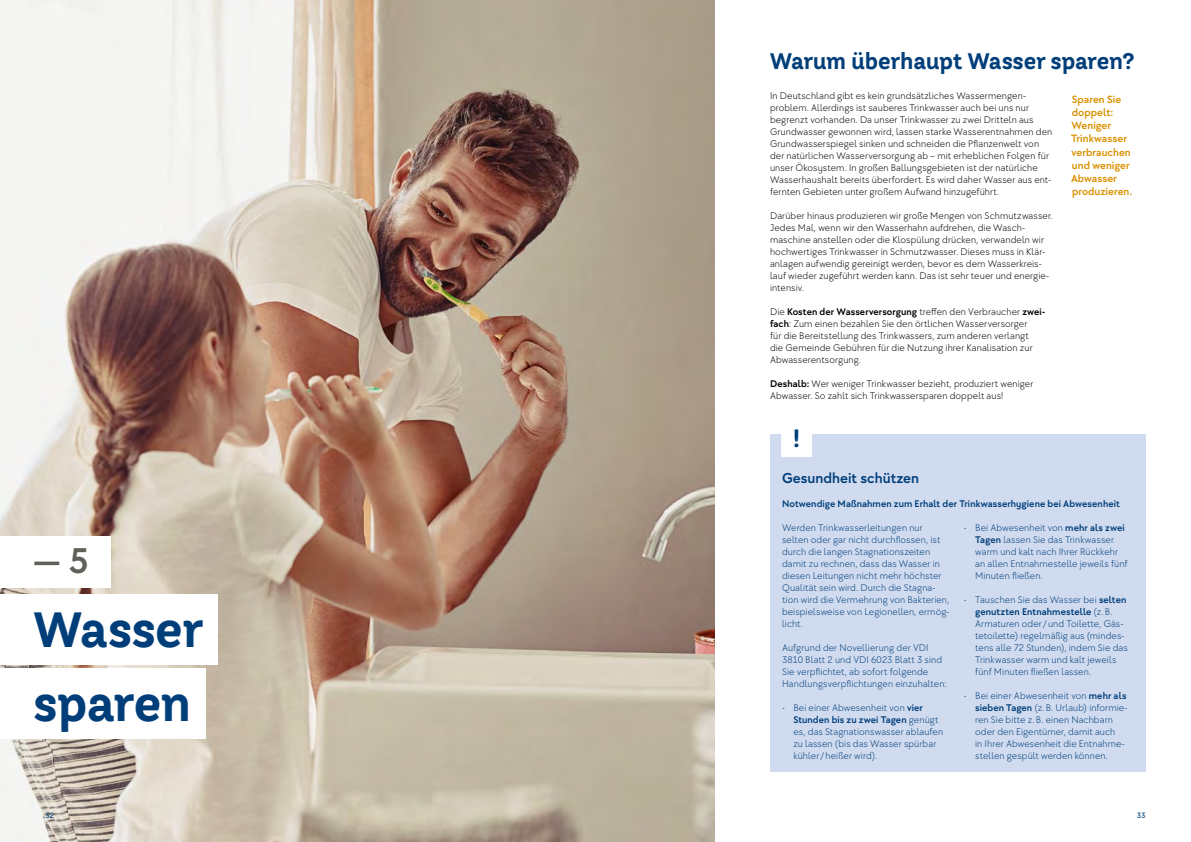
<style>
.page{position:relative;width:1191px;height:842px;background:#fff}
.page>*{position:absolute;margin:0;border:0;box-sizing:border-box;transform-origin:0 0}
.t1{font:700 49.4px/74.1px "LEG Corporate Headline";letter-spacing:-.01em;color:#003e7a}
.t2{font:500 37.1px "LEG Corporate Bodycopy";color:#615f59}
.t3{font:700 25px "LEG Corporate Headline";color:#003e7a}
.t4{font:700 22.5px "LEG Corporate Headline";letter-spacing:-.005em;color:#003e7a}
.t5{font:500 15px "LEG Corporate Bodycopy";color:#003e7a}
.t6{font:500 11px/13.2px "LEG Corporate Bodycopy";letter-spacing:.005em;color:#da9100}
.t7{font:300 10px/12px "LEG Corporate Bodycopy";letter-spacing:.01em;color:#000}
.t8{font:300 10px/12px "LEG Corporate Bodycopy";letter-spacing:.01em;color:#003e7a}
.t9{font:500 10px "LEG Corporate Bodycopy";letter-spacing:.01em;color:#003e7a}
.t10{font:8px "LEG Corporate Bodycopy";color:#003e7a}
.s1{font-weight:500}
</style>
<div class="page">
<img style="left:0;top:0;width:715px;height:842px">
<div style="left:770px;top:434px;width:375px;height:338px;background:#d0dbef"></div>
<div style="left:781px;top:419px;width:30px;height:38px;background:#fff"></div>
<div style="left:0;top:536px;width:110px;height:51px;background:#fff"></div>
<div style="left:0;top:595px;width:217px;height:70px;background:#fff"></div>
<div style="left:0;top:669px;width:205px;height:70px;background:#fff"></div>
<h3 class="t4" style="left:770px;top:48px;width:366px">Warum überhaupt Wasser sparen?</h3>
<h2 class="t2" style="left:34px;top:538px;width:57px">— 5</h2>
<h1 class="t1" style="left:34px;top:593px;width:171px">Wasser sparen</h1>
<p class="t7" style="left:770px;top:90px;width:284px">In Deutschland gibt es kein grundsätzliches Wassermengen&shy;problem. Allerdings ist sauberes Trinkwasser auch bei uns nur begrenzt vorhanden. Da unser Trinkwasser zu zwei Dritteln aus Grundwasser gewonnen wird, lassen starke Wasserentnahmen den Grundwasserspiegel sinken und schneiden die Pflanzenwelt von der natürlichen Wasserversorgung ab – mit erheblichen Folgen für unser Ökosystem. In großen Ballungsgebieten ist der natürliche Wasserhaushalt bereits überfordert. Es wird daher Wasser aus ent&shy;fernten Gebieten unter großem Aufwand hinzugeführt.</p>
<p class="t7" style="left:770px;top:210px;width:284px">Darüber hinaus produzieren wir große Mengen von Schmutzwasser.<br>Jedes Mal, wenn wir den Wasserhahn aufdrehen, die Wasch&shy;maschine anstellen oder die Klospülung drücken, verwandeln wir hochwertiges Trinkwasser in Schmutzwasser. Dieses muss in Klär&shy;anlagen aufwendig gereinigt werden, bevor es dem Wasserkreis&shy;lauf wieder zugeführt werden kann. Das ist sehr teuer und energie&shy;intensiv.</p>
<p class="t7" style="left:770px;top:306px;width:277px">Die <span class="s1">Kosten der Wasserversorgung</span> treffen den Verbraucher <span class="s1">zwei&shy;fach</span>: Zum einen bezahlen Sie den örtlichen Wasserversorger<br>für die Bereitstellung des Trinkwassers, zum anderen verlangt<br>die Gemeinde Gebühren für die Nutzung ihrer Kanalisation zur Abwasserentsorgung.</p>
<p class="t7" style="left:770px;top:378px;width:265px"><span class="s1">Deshalb:</span> Wer weniger Trinkwasser bezieht, produziert weniger<br>Abwasser. So zahlt sich Trinkwassersparen doppelt aus!</p>
<h3 class="t3" style="left:792px;top:423px;width:9px">!</h3>
<p class="t6" style="left:1071px;top:92px;width:63px">Sparen Sie doppelt:<br>Weniger<br>Trinkwasser verbrauchen und weniger<br>Abwasser produzieren.</p>
<h3 class="t5" style="left:782px;top:469px;width:138px">Gesundheit schützen</h3>
<p class="t9" style="left:782px;top:498px;width:339px">Notwendige Maßnahmen zum Erhalt der Trinkwasserhygiene bei Abwesenheit</p>
<p class="t8" style="left:782px;top:522px;width:169px">Werden Trinkwasserleitungen nur selten oder gar nicht durchflossen, ist durch die langen Stagnationszeiten damit zu rechnen, dass das Wasser in diesen Leitungen nicht mehr höchster Qualität sein wird. Durch die Stagna&shy;tion wird die Vermehrung von Bakterien, beispielsweise von Legionellen, ermög&shy;licht.</p>
<p class="t8" style="left:782px;top:642px;width:166px">Aufgrund der Novellierung der VDI 3810 Blatt 2 und VDI 6023 Blatt 3 sind Sie verpflichtet, ab sofort folgende Handlungsverpflichtungen einzuhalten:</p>
<p class="t8" style="left:793px;top:702px;width:151px;text-indent:-11px">• Bei einer Abwesenheit von <span class="s1">vier<br>Stunden bis zu zwei Tagen</span> genügt es, das Stagnationswasser ablaufen zu lassen (bis das Wasser spürbar kühler/heißer wird).</p>
<p class="t8" style="left:975px;top:522px;width:154px;text-indent:-11px">• Bei Abwesenheit von <span class="s1">mehr als zwei<br>Tagen</span> lassen Sie das Trinkwasser warm und kalt nach Ihrer Rückkehr an allen Entnahmestelle jeweils fünf<br>Minuten fließen.</p>
<p class="t8" style="left:975px;top:594px;width:154px;text-indent:-11px">• Tauschen Sie das Wasser bei <span class="s1">selten genutzten Entnahmestelle</span> (z.B.<br>Armaturen oder/und Toilette, Gäs&shy;tetoilette) regelmäßig aus (mindes&shy;tens alle 72 Stunden), indem Sie das Trinkwasser warm und kalt jeweils fünf Minuten fließen lassen.</p>
<p class="t8" style="left:975px;top:690px;width:154px;text-indent:-11px">• Bei einer Abwesenheit von <span class="s1">mehr als sieben Tagen</span> (z.B. Urlaub) informie&shy;ren Sie bitte z.B. einen Nachbarn oder den Eigentümer, damit auch<br>in Ihrer Abwesenheit die Entnahme&shy;stellen gespült werden können.</p>
<p class="t10" style="left:45px;top:810px;width:10px">32</p>
<p class="t10" style="left:1136px;top:810px;width:10px">33</p>
</div>
